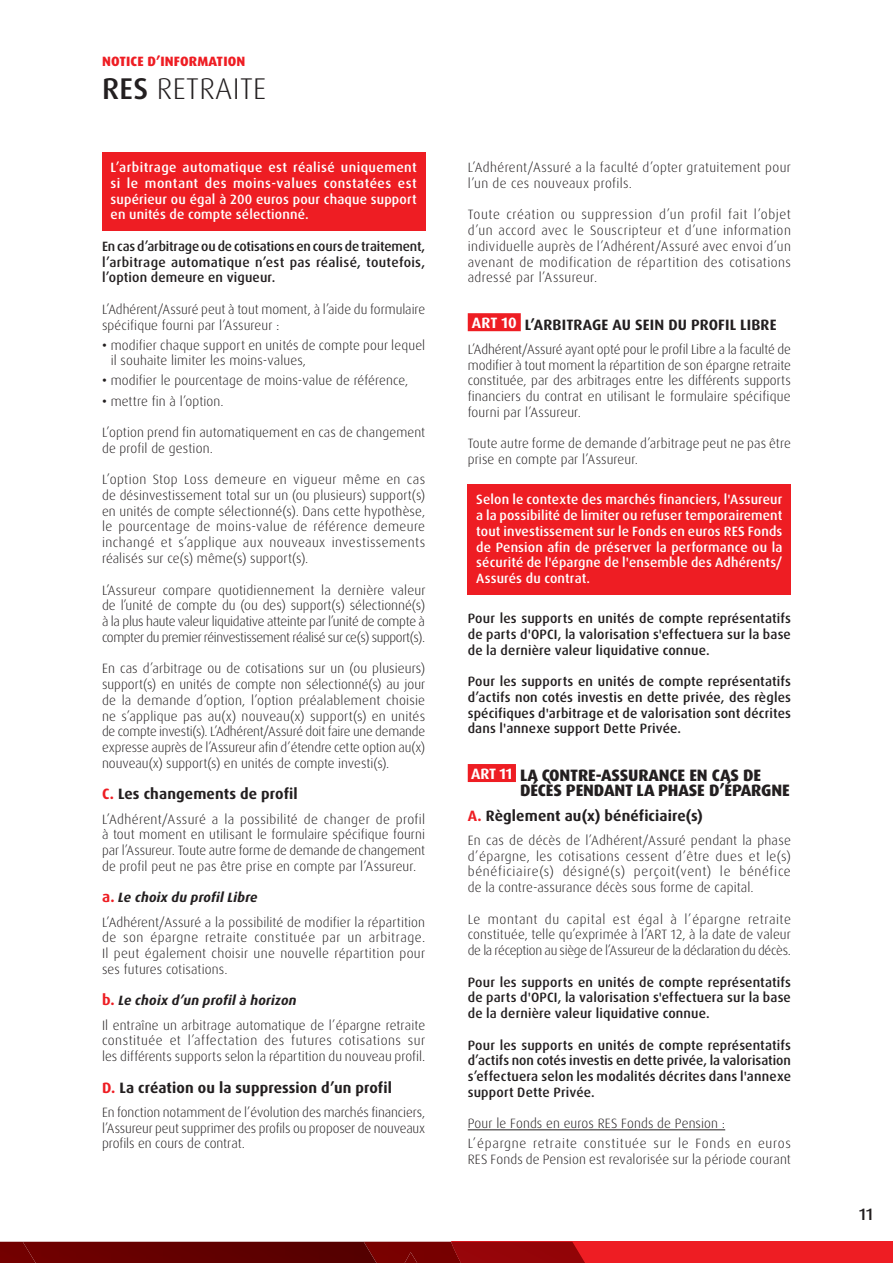
<style>
.page{position:relative;width:893px;height:1263px;background:#fff}
.page>*{position:absolute;margin:0;border:0;box-sizing:border-box;transform-origin:0 0}
.t1{font:300 30px "Dax OT";letter-spacing:.01em;color:#231f20}
.t2{font:800 16.5px/15.8px "Dax OT";letter-spacing:-.01em;color:#231f20}
.t3{font:500 16.5px "Dax OT";color:#231f20}
.t4{font:700 15px "Dax OT";letter-spacing:.01em;color:#231f20}
.t5{font:300 13.5px/15.8px "Dax OT";letter-spacing:.01em;color:#231f20;text-align:justify}
.t6{font:500 13.5px/15.8px "Dax OT";letter-spacing:.01em;color:#231f20;text-align:justify}
.t7{font:500 13.5px/15.8px "Dax OT";letter-spacing:.01em;color:#fff;text-align:justify}
.t8{font:300 13.5px/20px "Dax OT";letter-spacing:.035em;color:#231f20}
.t9{font:800 13.5px "Dax OT";letter-spacing:.01em;color:#ee1d23}
.s1{font-weight:500}
.s2{color:#ee1d23}
.s3{font-weight:700;font-size:15px;color:#ee1d23}
.s4{font-weight:700;font-style:italic}
.s5{color:#fff}
.s6{font-weight:700;font-size:15px;color:#fff}
</style>
<div class="page">
<svg style="left:121px;top:1242px;width:772px;height:21px;background:#a30c0f"></svg>
<div style="left:36px;top:1242px;width:85px;height:21px;background:#6c0000"></div>
<img style="left:0;top:1242px;width:36px;height:21px">
<div style="left:102px;top:152px;width:323px;height:79px;background:#ee1d23"></div>
<div style="left:468px;top:313px;width:53px;height:18px;background:#ee1d23"></div>
<div style="left:468px;top:484px;width:323px;height:110px;background:#ee1d23"></div>
<div style="left:468px;top:764px;width:48px;height:18px;background:#ee1d23"></div>
<hr style="left:468px;top:1129px;width:257px;height:1px;background:#231f20">
<p class="t9" style="left:102px;top:52px;width:145px">NOTICE D’INFORMATION</p>
<h1 class="t1" style="left:102px;top:70px;width:165px"><span class="s1">RES</span> RETRAITE</h1>
<p class="t7" style="left:111px;top:160px;width:308px">L’arbitrage automatique est réalisé uniquement si le montant des moins-values constatées est supérieur ou égal à 200 euros pour chaque support en unités de compte sélectionné.</p>
<p class="t6" style="left:102px;top:239px;width:325px">En cas d’arbitrage ou de cotisations en cours de traitement, l’arbitrage automatique n’est pas réalisé, toutefois, l’option demeure en vigueur.</p>
<p class="t5" style="left:102px;top:302px;width:325px">L’Adhérent/Assuré peut à tout moment, à l’aide du formulaire spécifique fourni par l’Assureur :</p>
<p class="t5" style="left:111px;top:337px;width:316px;text-indent:-9px"><span class="s1">•</span> modifier chaque support en unités de compte pour lequel il souhaite limiter les moins-values,</p>
<p class="t5" style="left:102px;top:373px;width:308px"><span class="s1">•</span> modifier le pourcentage de moins-value de référence,</p>
<p class="t5" style="left:102px;top:393px;width:123px"><span class="s1">•</span> mettre fin à l’option.</p>
<p class="t5" style="left:102px;top:425px;width:325px">L’option prend fin automatiquement en cas de changement de profil de gestion.</p>
<p class="t5" style="left:102px;top:472px;width:325px">L’option Stop Loss demeure en vigueur même en cas de désinvestissement total sur un (ou plusieurs) support(s) en unités de compte sélectionné(s). Dans cette hypothèse, le pourcentage de moins-value de référence demeure inchangé et s’applique aux nouveaux investissements réalisés sur ce(s) même(s) support(s).</p>
<p class="t5" style="left:102px;top:582px;width:325px">L’Assureur compare quotidiennement la dernière valeur de l’unité de compte du (ou des) support(s) sélectionné(s) à la plus haute valeur liquidative atteinte par l’unité de compte à compter du premier réinvestissement réalisé sur ce(s) support(s).</p>
<p class="t5" style="left:102px;top:661px;width:325px">En cas d’arbitrage ou de cotisations sur un (ou plusieurs) support(s) en unités de compte non sélectionné(s) au jour de la demande d’option, l’option préalablement choisie ne s’applique pas au(x) nouveau(x) support(s) en unités de compte investi(s). L’Adhérent/Assuré doit faire une demande expresse auprès de l’Assureur afin d’étendre cette option au(x) nouveau(x) support(s) en unités de compte investi(s).</p>
<p class="t4" style="left:102px;top:784px;width:197px"><span class="s2">C.</span> Les changements de profil</p>
<p class="t5" style="left:102px;top:811px;width:325px">L’Adhérent/Assuré a la possibilité de changer de profil à tout moment en utilisant le formulaire spécifique fourni par l’Assureur. Toute autre forme de demande de changement de profil peut ne pas être prise en compte par l’Assureur.</p>
<p class="t5" style="left:102px;top:885px;width:325px;line-height:24.3px"><span class="s3">a.</span> <span class="s4">Le choix du profil Libre<br></span>L’Adhérent/Assuré a la possibilité de modifier la répartition</p>
<p class="t5" style="left:102px;top:930px;width:325px">de son épargne retraite constituée par un arbitrage.<br>Il peut également choisir une nouvelle répartition pour ses futures cotisations.</p>
<p class="t5" style="left:102px;top:988px;width:325px;line-height:24.3px"><span class="s3">b.</span> <span class="s4">Le choix d’un profil à horizon<br></span>Il entraîne un arbitrage automatique de l’épargne retraite</p>
<p class="t5" style="left:102px;top:1033px;width:325px">constituée et l’affectation des futures cotisations sur les différents supports selon la répartition du nouveau profil.</p>
<p class="t4" style="left:102px;top:1078px;width:291px"><span class="s2">D.</span> La création ou la suppression d’un profil</p>
<p class="t5" style="left:102px;top:1104px;width:325px">En fonction notamment de l’évolution des marchés financiers, l’Assureur peut supprimer des profils ou proposer de nouveaux profils en cours de contrat.</p>
<p class="t5" style="left:468px;top:160px;width:325px">L’Adhérent/Assuré a la faculté d’opter gratuitement pour l’un de ces nouveaux profils.</p>
<p class="t5" style="left:468px;top:207px;width:325px">Toute création ou suppression d’un profil fait l’objet d’un accord avec le Souscripteur et d’une information individuelle auprès de l’Adhérent/Assuré avec envoi d’un avenant de modification de répartition des cotisations adressé par l’Assureur.</p>
<p class="t4" style="left:472px;top:315px;width:306px"><span class="s5">ART 10</span> L’ARBITRAGE AU SEIN DU PROFIL LIBRE</p>
<p class="t5" style="left:468px;top:342px;width:325px">L’Adhérent/Assuré ayant opté pour le profil Libre a la faculté de modifier à tout moment la répartition de son épargne retraite constituée, par des arbitrages entre les différents supports financiers du contrat en utilisant le formulaire spécifique fourni par l’Assureur.</p>
<p class="t5" style="left:468px;top:436px;width:325px">Toute autre forme de demande d’arbitrage peut ne pas être prise en compte par l’Assureur.</p>
<p class="t7" style="left:476px;top:492px;width:308px">Selon le contexte des marchés financiers, l'Assureur a la possibilité de limiter ou refuser temporairement tout investissement sur le Fonds en euros RES Fonds de Pension afin de préserver la performance ou la sécurité de l'épargne de l'ensemble des Adhérents/ Assurés du contrat.</p>
<p class="t6" style="left:468px;top:611px;width:325px">Pour les supports en unités de compte représentatifs de parts d'OPCI, la valorisation s'effectuera sur la base de la dernière valeur liquidative connue.</p>
<p class="t6" style="left:468px;top:674px;width:325px">Pour les supports en unités de compte représentatifs d’actifs non cotés investis en dette privée, des règles spécifiques d'arbitrage et de valorisation sont décrites dans l'annexe support Dette Privée.</p>
<p class="t2" style="left:520px;top:767px;width:271px;text-indent:-49px"><span class="s6">ART 11</span> LA CONTRE-ASSURANCE EN CAS DE<br>DÉCÈS PENDANT LA PHASE D’ÉPARGNE</p>
<p class="t4" style="left:468px;top:806px;width:237px"><span class="s2">A.</span> Règlement au(x) bénéficiaire(s)</p>
<p class="t5" style="left:468px;top:832px;width:325px">En cas de décès de l’Adhérent/Assuré pendant la phase d’épargne, les cotisations cessent d’être dues et le(s) bénéficiaire(s) désigné(s) perçoit(vent) le bénéfice de la contre-assurance décès sous forme de capital.</p>
<p class="t5" style="left:468px;top:911px;width:325px">Le montant du capital est égal à l’épargne retraite constituée, telle qu’exprimée à l’ART 12, à la date de valeur de la réception au siège de l’Assureur de la déclaration du décès.</p>
<p class="t6" style="left:468px;top:974px;width:325px">Pour les supports en unités de compte représentatifs de parts d'OPCI, la valorisation s'effectuera sur la base de la dernière valeur liquidative connue.</p>
<p class="t6" style="left:468px;top:1037px;width:325px">Pour les supports en unités de compte représentatifs d’actifs non cotés investis en dette privée, la valorisation s’effectuera selon les modalités décrites dans l'annexe support Dette Privée.</p>
<p class="t8" style="left:468px;top:1114px;width:325px">Pour le Fonds en euros RES Fonds de Pension :<br>L’épargne retraite constituée sur le Fonds en euros</p>
<p class="t5" style="left:468px;top:1152px;width:325px">RES Fonds de Pension est revalorisée sur la période courant</p>
<p class="t3" style="left:859px;top:1204px;width:15px">11</p>
</div>
